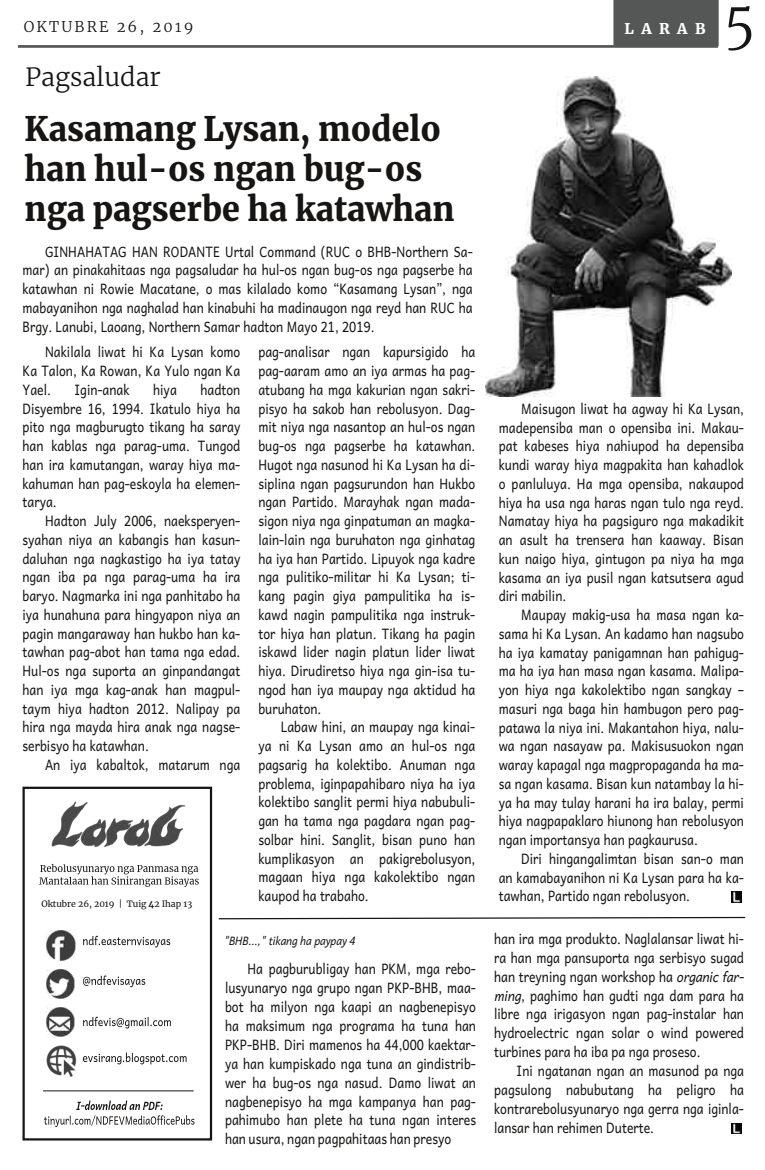
<style>
.page{position:relative;width:765px;height:1170px;background:#fff}
.page>*{position:absolute;margin:0;border:0;box-sizing:border-box;transform-origin:0 0}
.t1{font:300 55px "Merriweather";color:#171513}
.t2{font:900 33.75px/40px "Merriweather";color:#171513;scale:.95 1}
.t3{font:300 25px "Merriweather";color:#171513}
.t4{font:300 14.75px "Merriweather";letter-spacing:.15em;color:#171513}
.t5{font:900 14.75px "Merriweather";letter-spacing:.495em;color:#fefefe}
.t6{font:14.38px/18.8px "Andika New Basic";letter-spacing:.005em;color:#171513;text-align:justify;scale:.85 1}
.t7{font:italic 11.88px "Andika New Basic";color:#171513;scale:.85 1}
.t8{font:8.75px "Merriweather";color:#171513}
.s1{font-weight:700}
.s2{font-style:italic}
</style>
<div class="page">
<div style="left:22px;top:787px;width:190px;height:354px;border:2px solid #171513"></div>
<div style="left:614px;top:0;width:104px;height:46px;background:#555656"></div>
<div style="left:613px;top:0;width:106px;height:46px;border:1px solid #555656"></div>
<hr style="left:18px;top:45px;width:700px;height:3px;background:#555656">
<img style="left:51px;top:801px;width:135px;height:46px">
<svg style="left:39px;top:864px;width:160px;height:23px"></svg>
<img style="left:46px;top:931px;width:29px;height:30px">
<img style="left:46px;top:970px;width:28px;height:29px">
<img style="left:46px;top:1008px;width:29px;height:29px">
<img style="left:47px;top:1046px;width:30px;height:30px">
<svg style="left:83px;top:936px;width:87px;height:12px"></svg>
<svg style="left:83px;top:976px;width:62px;height:11px"></svg>
<svg style="left:83px;top:1017px;width:88px;height:12px"></svg>
<svg style="left:83px;top:1053px;width:104px;height:11px"></svg>
<hr style="left:43px;top:1091px;width:151px;height:1px;background:#171513">
<svg style="left:44px;top:1101px;width:151px;height:26px"></svg>
<img style="left:485px;top:76px;width:246px;height:320px">
<svg style="left:218px;top:916px;width:528px;height:4px"></svg>
<svg style="left:732px;top:1123px;width:10px;height:11px"></svg>
<svg style="left:732px;top:892px;width:10px;height:10px"></svg>
<p class="t4" style="left:24px;top:18px;width:171px">OKTUBRE 26, 2019</p>
<p class="t5" style="left:625px;top:20px;width:83px">LARAB</p>
<h3 class="t3" style="left:25px;top:61px;width:137px">Pagsaludar</h3>
<h2 class="t2" style="left:24px;top:109px;width:454px">Kasamang Lysan, modelo han hul-os ngan bug-os nga pagserbe ha katawhan</h2>
<p class="t6" style="left:22px;top:241px;width:531px;text-indent:22px">GINHAHATAG HAN RODANTE Urtal Command (RUC o BHB-Northern Sa‐ mar) an pinakahitaas nga pagsaludar ha hul-os ngan bug-os nga pagserbe ha katawhan ni Rowie Macatane, o mas kilalado komo “Kasamang Lysan”, nga mabayanihon nga naghalad han kinabuhi ha madinaugon nga reyd han RUC ha Brgy. Lanubi, Laoang, Northern Samar hadton Mayo 21, 2019.</p>
<h1 class="t1" style="left:723px;top:-12px;width:34px">5</h1>
<p class="t6" style="left:22px;top:342px;width:258px;text-indent:22px">Nakilala liwat hi Ka Lysan komo Ka Talon, Ka Rowan, Ka Yulo ngan Ka Yael.</p>
<p class="t6" style="left:22px;top:380px;width:258px;text-indent:178px">hadton Disyembre 16, 1994. Ikatulo hiya ha pito nga magburugto tikang ha saray han kablas nga parag-uma. Tungod han ira kamutangan, waray hiya ma‐ kahuman han pag-eskoyla ha elemen‐ tarya.</p>
<p class="t6" style="left:22px;top:511px;width:258px;text-indent:22px">Hadton July 2006, naeksperyen‐ syahan niya an kabangis han kasun‐ daluhan nga nagkastigo ha iya tatay ngan iba pa nga parag-uma ha ira baryo. Nagmarka ini nga panhitabo ha iya hunahuna para hingyapon niya an pagin mangaraway han hukbo han ka‐ tawhan pag-abot han tama nga edad.<br>Hul-os nga suporta an ginpandangat han iya mga kag-anak han magpul‐ taym hiya hadton 2012. Nalipay pa hira nga mayda hira anak nga nagse‐ serbisyo ha katawhan.</p>
<p class="t6" style="left:45px;top:755px;width:231px">An iya kabaltok, matarum nga</p>
<p class="t6" style="left:74px;top:380px;width:67px">Igin-anak</p>
<p class="t6" style="left:153px;top:380px;width:29px">hiya</p>
<p class="t8" style="left:41px;top:898px;width:152px">Oktubre 26, 2019 | Tuig <span class="s1">4</span>2 Ihap 13</p>
<p class="t6" style="left:258px;top:342px;width:257px">pag-analisar ngan kapursigido ha pag-aaram amo an iya armas ha pag&shy;atubang ha mga kakurian ngan sakri‐ pisyo ha sakob han rebolusyon. Dag‐ mit niya nga nasantop an hul-os ngan bug-os nga pagserbe ha katawhan.<br>Hugot nga nasunod hi Ka Lysan ha di‐ siplina ngan pagsurundon han Hukbo ngan Partido. Marayhak ngan mada‐ sigon niya nga ginpatuman an magka‐ lain-lain nga buruhaton nga ginhatag ha iya han Partido. Lipuyok nga kadre nga pulitiko-militar hi Ka Lysan; ti‐ kang pagin giya pampulitika ha is‐ kawd nagin pampulitika nga instruk‐ tor hiya han platun. Tikang ha pagin iskawd lider nagin platun lider liwat hiya. Dirudiretso hiya nga gin-isa tu‐ ngod han iya maupay nga aktidud ha buruhaton.</p>
<p class="t6" style="left:258px;top:717px;width:257px;text-indent:22px">Labaw hini, an maupay nga kinai‐ ya ni Ka Lysan amo an hul-os nga pagsarig ha kolektibo. Anuman nga problema, iginpapahibaro niya ha iya kolektibo sanglit permi hiya nabubuli‐ gan ha tama nga pagdara ngan pag‐ solbar hini. Sanglit, bisan puno han kumplikasyon an pakigrebolusyon, magaan hiya nga kakolektibo ngan kaupod ha trabaho.</p>
<p class="t7" style="left:224px;top:931px;width:156px">"BHB...," tikang ha paypay 4</p>
<p class="t6" style="left:225px;top:959px;width:297px;text-indent:22px">Ha pagburubligay han PKM, mga rebo‐ lusyunaryo nga grupo ngan PKP-BHB, maa‐ bot ha milyon nga kaapi an nagbenepisyo ha maksimum nga programa ha tuna han PKP-BHB. Diri mamenos ha 44,000 kaektar‐ ya han kumpiskado nga tuna an gindistrib‐ wer ha bug-os nga nasud. Damo liwat an nagbenepisyo ha mga kampanya han pag‐ pahimubo han plete ha tuna ngan interes han usura, ngan pagpahitaas han presyo</p>
<p class="t6" style="left:499px;top:399px;width:290px;text-indent:22px">Maisugon liwat ha agway hi Ka Lysan, madepensiba man o opensiba ini. Makau‐ pat kabeses hiya nahiupod ha depensiba kundi waray hiya magpakita han kahadlok o panluluya. Ha mga opensiba, nakaupod hiya ha usa nga haras ngan tulo nga reyd.<br>Namatay hiya ha pagsiguro nga makadikit an asult ha trensera han kaaway. Bisan kun naigo hiya, gintugon pa niya ha mga kasama an iya pusil ngan katsutsera agud diri mabilin.</p>
<p class="t6" style="left:499px;top:605px;width:290px;text-indent:22px">Maupay makig-usa ha masa ngan ka‐ sama hi Ka Lysan. An kadamo han nagsubo ha iya kamatay panigamnan han pahigug‐ ma ha iya han masa ngan kasama. Malipa‐ yon hiya nga kakolektibo ngan sangkay – masuri nga baga hin hambugon pero pag‐ patawa la niya ini. Makantahon hiya, nalu‐ wa ngan nasayaw pa. Makisusuokon ngan waray kapagal nga magpropaganda ha ma‐ sa ngan kasama. Bisan kun natambay la hi‐ ya ha may tulay harani ha ira balay, permi hiya nagpapaklaro hiunong han rebolusyon ngan importansya han pagkaurusa.</p>
<p class="t6" style="left:499px;top:849px;width:290px;text-indent:22px">Diri hingangalimtan bisan san-o man an kamabayanihon ni Ka Lysan para ha ka‐ tawhan, Partido ngan rebolusyon.</p>
<p class="t6" style="left:494px;top:928px;width:296px">han ira mga produkto. Naglalansar liwat hi‐ ra han mga pansuporta nga serbisyo sugad han treyning ngan workshop ha <span class="s2">organic far‐ ming</span>, paghimo han gudti nga dam para ha libre nga irigasyon ngan pag-instalar han hydroelectric ngan solar o wind powered turbines para ha iba pa nga proseso.</p>
<p class="t6" style="left:494px;top:1061px;width:296px;text-indent:22px">Ini ngatanan ngan an masunod pa nga pagsulong nabubutang ha peligro ha kontrarebolusyunaryo nga gerra nga iginla‐ lansar han rehimen Duterte.</p>
</div>
